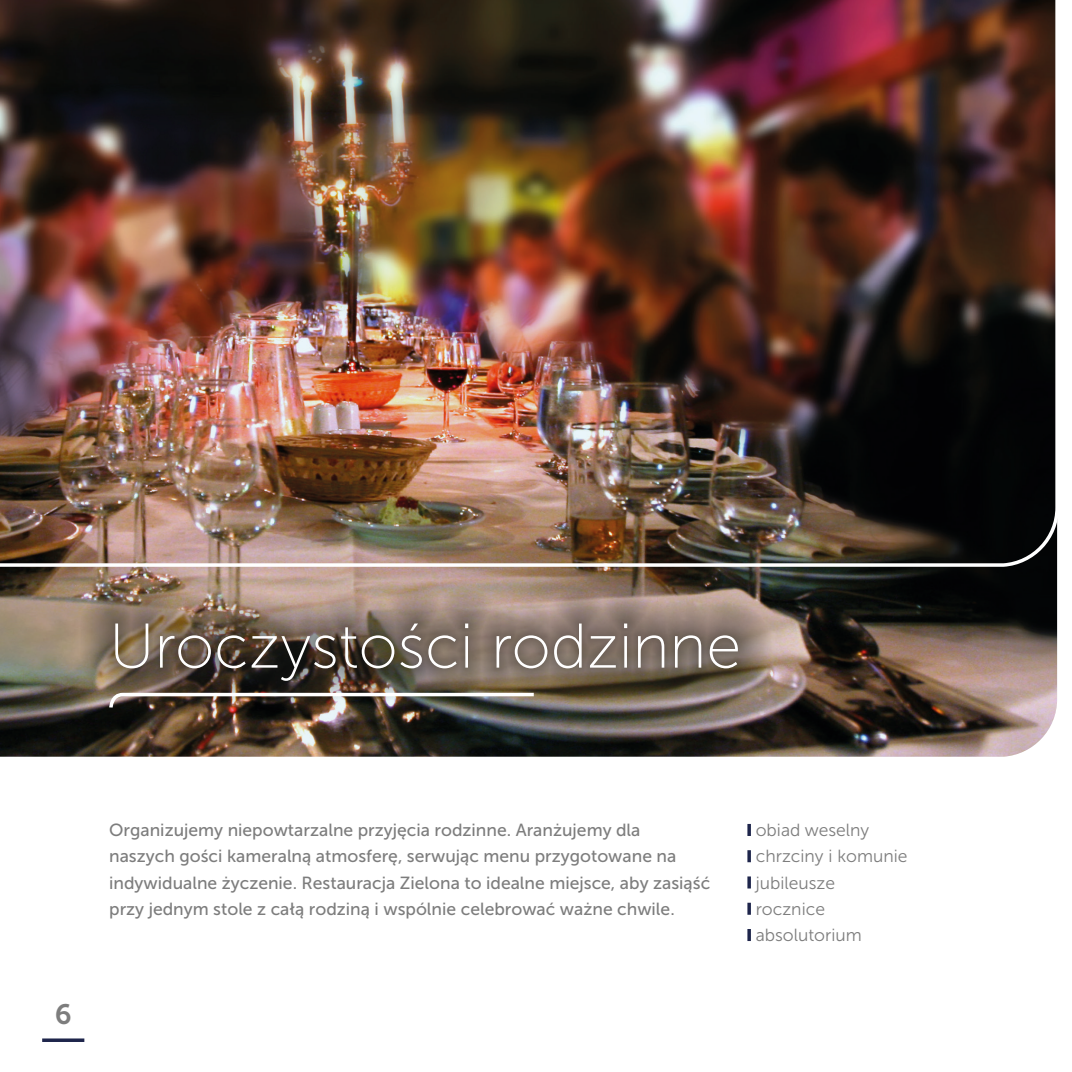
<style>
.page{position:relative;width:1072px;height:1072px;background:#fff}
.page>*{position:absolute;margin:0;border:0;box-sizing:border-box;transform-origin:0 0}
.t1{font:63px "Museo Sans 100";color:#fff}
.t2{font:28px "Museo Sans 700";color:#7d7d7d}
.t3{font:17.5px/26.2px "Museo Sans 500";color:#7d7d7d}
.t4{font:17.5px "Museo Sans 300";color:#7d7d7d}
</style>
<div class="page">
<hr style="left:42px;top:1038px;width:42px;height:3px;background:#1e254b">
<img style="left:0;top:610px;width:1057px;height:146px">
<img style="left:0;top:0;width:1058px;height:610px">
<img style="left:80px;top:589px;width:692px;height:126px">
<img style="left:107px;top:691px;width:430px;height:20px">
<svg style="left:747px;top:824px;width:4px;height:12px"></svg>
<svg style="left:747px;top:850px;width:4px;height:12px"></svg>
<svg style="left:747px;top:876px;width:4px;height:12px"></svg>
<svg style="left:747px;top:902px;width:4px;height:12px"></svg>
<svg style="left:747px;top:929px;width:4px;height:12px"></svg>
<p class="t1" style="left:109px;top:612px;width:633px">Uroczystości rodzinne</p>
<h2 class="t2" style="left:55px;top:999px;width:18px">6</h2>
<p class="t3" style="left:109px;top:817px;width:602px">Organizujemy niepowtarzalne przyjęcia rodzinne. Aranżujemy dla naszych gości kameralną atmosferę, serwując menu przygotowane na indywidualne życzenie. Restauracja Zielona to idealne miejsce, aby zasiąść przy jednym stole z całą rodziną i wspólnie celebrować ważne chwile.</p>
<p class="t4" style="left:755px;top:820px;width:115px">obiad weselny</p>
<p class="t4" style="left:755px;top:846px;width:153px">chrzciny i komunie</p>
<p class="t4" style="left:755px;top:873px;width:81px">jubileusze</p>
<p class="t4" style="left:755px;top:899px;width:71px">rocznice</p>
<p class="t4" style="left:755px;top:925px;width:108px">absolutorium</p>
</div>
